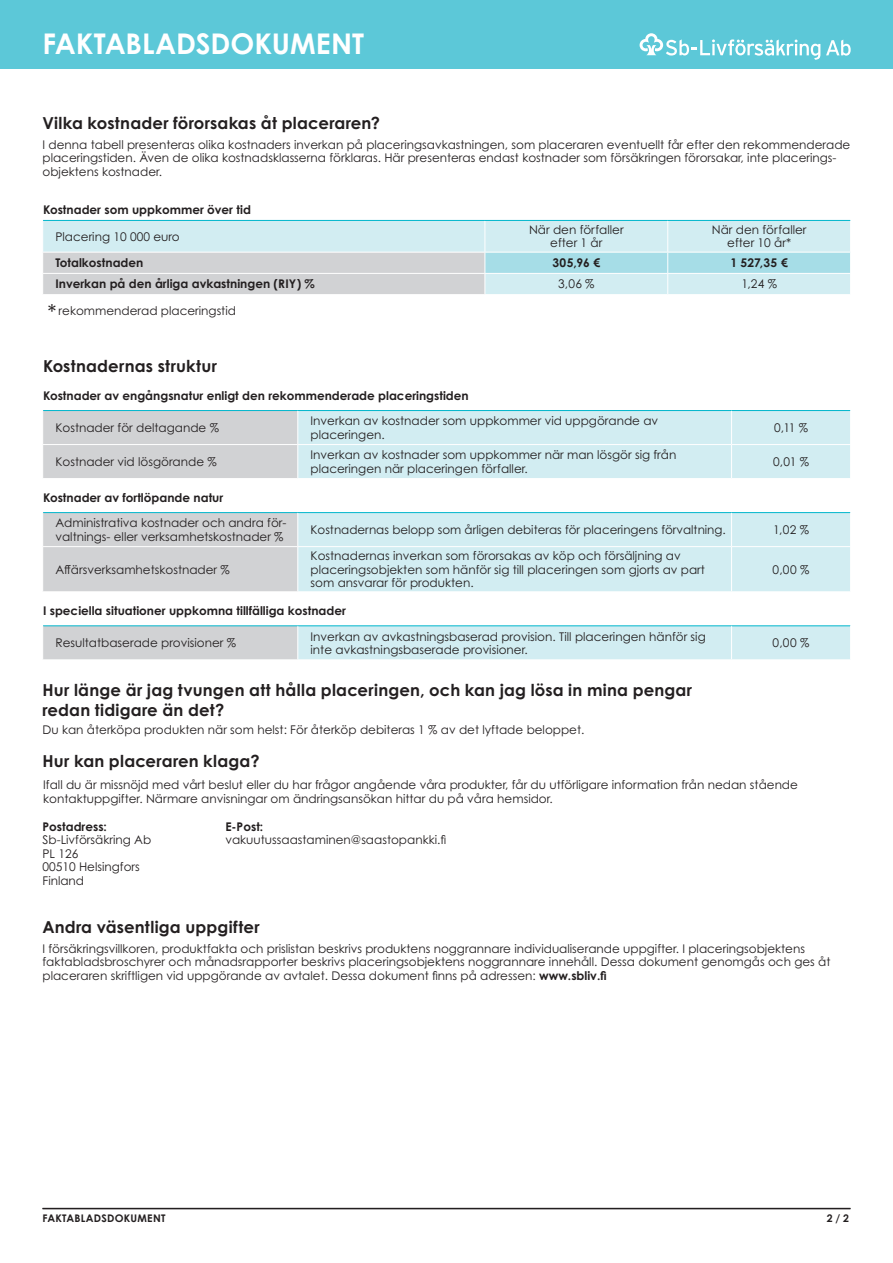
<style>
.page{position:relative;width:893px;height:1263px;background:#fff}
.page>*{position:absolute;margin:0;border:0;box-sizing:border-box;transform-origin:0 0}
.t1{font:700 28.5px "Century Gothic Pro";letter-spacing:-.005em;color:#fff}
.väliotsikko{font:700 16.5px/19.8px "Century Gothic Pro";letter-spacing:.01em;color:#231f20}
.leipis{font:12px/13.5px "Century Gothic Pro";color:#231f20}
.leipis-2{font:700 12px "Century Gothic Pro";color:#231f20}
.t2{font:700 10.5px "Century Gothic Pro";letter-spacing:.02em;color:#231f20}
.s1{font-size:21.6px}
.s2{font-weight:700}
</style>
<div class="page">
<div style="left:0;top:0;width:893px;height:69px;background:#5cc8d8"></div>
<hr style="left:43px;top:1208px;width:807px;height:1px;background:#231f20">
<svg style="left:826px;top:40px;width:25px;height:16px"></svg>
<svg style="left:640px;top:33px;width:180px;height:27px"></svg>
<div style="left:43px;top:221px;width:807px;height:31px;background:#d2edf2"></div>
<hr style="left:485px;top:221px;width:1px;height:31px;background:#fff">
<hr style="left:667px;top:221px;width:1px;height:31px;background:#fff">
<svg style="left:43px;top:252px;width:808px;height:42px;background:#cadce0"></svg>
<svg style="left:43px;top:219px;width:807px;height:1px"></svg>
<hr style="left:43px;top:220px;width:442px;height:1px;background:#00b6cc">
<hr style="left:485px;top:220px;width:183px;height:1px;background:#00b6cc">
<hr style="left:668px;top:220px;width:182px;height:1px;background:#00b6cc">
<svg style="left:43px;top:411px;width:254px;height:248px;fill:#d1d2d4"></svg>
<svg style="left:298px;top:411px;width:552px;height:248px;fill:#d2edf2"></svg>
<hr style="left:731px;top:445px;width:1px;height:33px;background:#fff">
<hr style="left:42px;top:478px;width:256px;height:1px;background:#fff">
<hr style="left:298px;top:478px;width:434px;height:1px;background:#fff">
<hr style="left:732px;top:478px;width:119px;height:1px;background:#fff">
<hr style="left:731px;top:547px;width:1px;height:44px;background:#fff">
<hr style="left:42px;top:591px;width:256px;height:1px;background:#fff">
<hr style="left:298px;top:591px;width:434px;height:1px;background:#fff">
<hr style="left:732px;top:591px;width:119px;height:1px;background:#fff">
<hr style="left:43px;top:410px;width:255px;height:1px;background:#00b6cc">
<hr style="left:298px;top:410px;width:434px;height:1px;background:#00b6cc">
<hr style="left:732px;top:410px;width:118px;height:1px;background:#00b6cc">
<hr style="left:731px;top:411px;width:1px;height:33px;background:#fff">
<hr style="left:42px;top:444px;width:256px;height:1px;background:#fff">
<hr style="left:298px;top:444px;width:434px;height:1px;background:#fff">
<hr style="left:732px;top:444px;width:119px;height:1px;background:#fff">
<hr style="left:43px;top:512px;width:255px;height:1px;background:#00b6cc">
<hr style="left:298px;top:512px;width:434px;height:1px;background:#00b6cc">
<hr style="left:732px;top:512px;width:118px;height:1px;background:#00b6cc">
<hr style="left:731px;top:513px;width:1px;height:33px;background:#fff">
<hr style="left:42px;top:546px;width:256px;height:1px;background:#fff">
<hr style="left:298px;top:546px;width:434px;height:1px;background:#fff">
<hr style="left:732px;top:546px;width:119px;height:1px;background:#fff">
<hr style="left:43px;top:625px;width:255px;height:1px;background:#00b6cc">
<hr style="left:298px;top:625px;width:434px;height:1px;background:#00b6cc">
<hr style="left:732px;top:625px;width:118px;height:1px;background:#00b6cc">
<hr style="left:731px;top:626px;width:1px;height:33px;background:#fff">
<h1 class="t1" style="left:43px;top:26px;width:323px">FAKTABLADSDOKUMENT</h1>
<p class="väliotsikko" style="left:43px;top:113px;width:339px">Vilka kostnader förorsakas åt placeraren?</p>
<p class="leipis" style="left:43px;top:137px;width:809px">I denna tabell presenteras olika kostnaders inverkan på placeringsavkastningen, som placeraren eventuellt får efter den rekommenderade placeringstiden. Även de olika kostnadsklasserna förklaras. Här presenteras endast kostnader som försäkringen förorsakar, inte placerings&shy;objektens kostnader.</p>
<p class="leipis-2" style="left:43px;top:202px;width:209px">Kostnader som uppkommer över tid</p>
<p class="leipis" style="left:55px;top:229px;width:126px">Placering 10 000 euro</p>
<p class="leipis" style="left:529px;top:223px;width:96px">När den förfaller</p>
<p class="leipis" style="left:550px;top:236px;width:54px">efter 1 år</p>
<p class="leipis" style="left:712px;top:223px;width:96px;text-align:center">När den förfaller efter 10 år*</p>
<p class="leipis-2" style="left:55px;top:255px;width:89px">Totalkostnaden</p>
<p class="leipis-2" style="left:552px;top:255px;width:49px">305,96 €</p>
<p class="leipis-2" style="left:730px;top:255px;width:59px">1 527,35 €</p>
<p class="leipis-2" style="left:55px;top:277px;width:261px">Inverkan på den årliga avkastningen (RIY) %</p>
<p class="leipis" style="left:558px;top:277px;width:38px">3,06 %</p>
<p class="leipis" style="left:741px;top:277px;width:37px">1,24 %</p>
<p class="leipis" style="left:47px;top:304px;width:190px"><span class="s1">*</span> rekommenderad placeringstid</p>
<p class="väliotsikko" style="left:43px;top:356px;width:176px">Kostnadernas struktur</p>
<p class="leipis-2" style="left:43px;top:388px;width:427px">Kostnader av engångsnatur enligt den rekommenderade placeringstiden</p>
<p class="leipis" style="left:55px;top:421px;width:165px">Kostnader för deltagande %</p>
<p class="leipis" style="left:311px;top:414px;width:349px">Inverkan av kostnader som uppkommer vid uppgörande av placeringen.</p>
<p class="leipis" style="left:774px;top:421px;width:36px">0,11 %</p>
<p class="leipis" style="left:55px;top:455px;width:163px">Kostnader vid lösgörande %</p>
<p class="leipis" style="left:311px;top:448px;width:367px">Inverkan av kostnader som uppkommer när man lösgör sig från placeringen när placeringen förfaller.</p>
<p class="leipis" style="left:773px;top:455px;width:37px">0,01 %</p>
<p class="leipis-2" style="left:43px;top:490px;width:182px">Kostnader av fortlöpande natur</p>
<p class="leipis" style="left:55px;top:516px;width:233px">Administrativa kostnader och andra för&shy;valtnings- eller verksamhetskostnader %</p>
<p class="leipis" style="left:311px;top:523px;width:417px">Kostnadernas belopp som årligen debiteras för placeringens förvaltning.</p>
<p class="leipis" style="left:773px;top:523px;width:37px">1,02 %</p>
<p class="leipis" style="left:55px;top:562px;width:176px">Affärsverksamhetskostnader %</p>
<p class="leipis" style="left:311px;top:549px;width:396px">Kostnadernas inverkan som förorsakas av köp och försäljning av placeringsobjekten som hänför sig till placeringen som gjorts av part som ansvarar för produkten.</p>
<p class="leipis" style="left:773px;top:562px;width:38px">0,00 %</p>
<p class="leipis-2" style="left:43px;top:603px;width:304px">I speciella situationer uppkomna tillfälliga kostnader</p>
<p class="leipis" style="left:55px;top:636px;width:182px">Resultatbaserade provisioner %</p>
<p class="leipis" style="left:311px;top:629px;width:397px">Inverkan av avkastningsbaserad provision. Till placeringen hänför sig inte avkastningsbaserade provisioner.</p>
<p class="leipis" style="left:773px;top:636px;width:38px">0,00 %</p>
<p class="väliotsikko" style="left:43px;top:680px;width:651px">Hur länge är jag tvungen att hålla placeringen, och kan jag lösa in mina pengar redan tidigare än det?</p>
<p class="leipis" style="left:43px;top:723px;width:543px">Du kan återköpa produkten när som helst: För återköp debiteras 1 % av det lyftade beloppet.</p>
<p class="väliotsikko" style="left:43px;top:751px;width:219px">Hur kan placeraren klaga?</p>
<p class="leipis" style="left:43px;top:778px;width:756px">Ifall du är missnöjd med vårt beslut eller du har frågor angående våra produkter, får du utförligare information från nedan stående</p>
<p class="leipis" style="left:43px;top:791px;width:511px">kontaktuppgifter. Närmare anvisningar om ändringsansökan hittar du på våra hemsidor.</p>
<p class="leipis-2" style="left:43px;top:819px;width:66px">Postadress:</p>
<p class="leipis" style="left:43px;top:833px;width:110px">Sb-Livförsäkring Ab</p>
<p class="leipis" style="left:43px;top:847px;width:37px">PL 126</p>
<p class="leipis" style="left:43px;top:860px;width:99px">00510 Helsingfors</p>
<p class="leipis" style="left:43px;top:874px;width:43px">Finland</p>
<p class="leipis-2" style="left:225px;top:819px;width:39px">E-Post:</p>
<p class="leipis" style="left:225px;top:833px;width:222px">vakuutussaastaminen@saastopankki.fi</p>
<p class="väliotsikko" style="left:43px;top:917px;width:219px">Andra väsentliga uppgifter</p>
<p class="leipis" style="left:43px;top:942px;width:789px">I försäkringsvillkoren, produktfakta och prislistan beskrivs produktens noggrannare individualiserande uppgifter. I placeringsobjektens faktabladsbroschyrer och månadsrapporter beskrivs placeringsobjektens noggrannare innehåll. Dessa dokument genomgås och ges åt placeraren skriftligen vid uppgörande av avtalet. Dessa dokument finns på adressen: <span class="s2">www.sbliv.fi</span></p>
<p class="t2" style="left:43px;top:1212px;width:124px">FAKTABLADSDOKUMENT</p>
<p class="t2" style="left:827px;top:1212px;width:24px">2 / 2</p>
</div>
